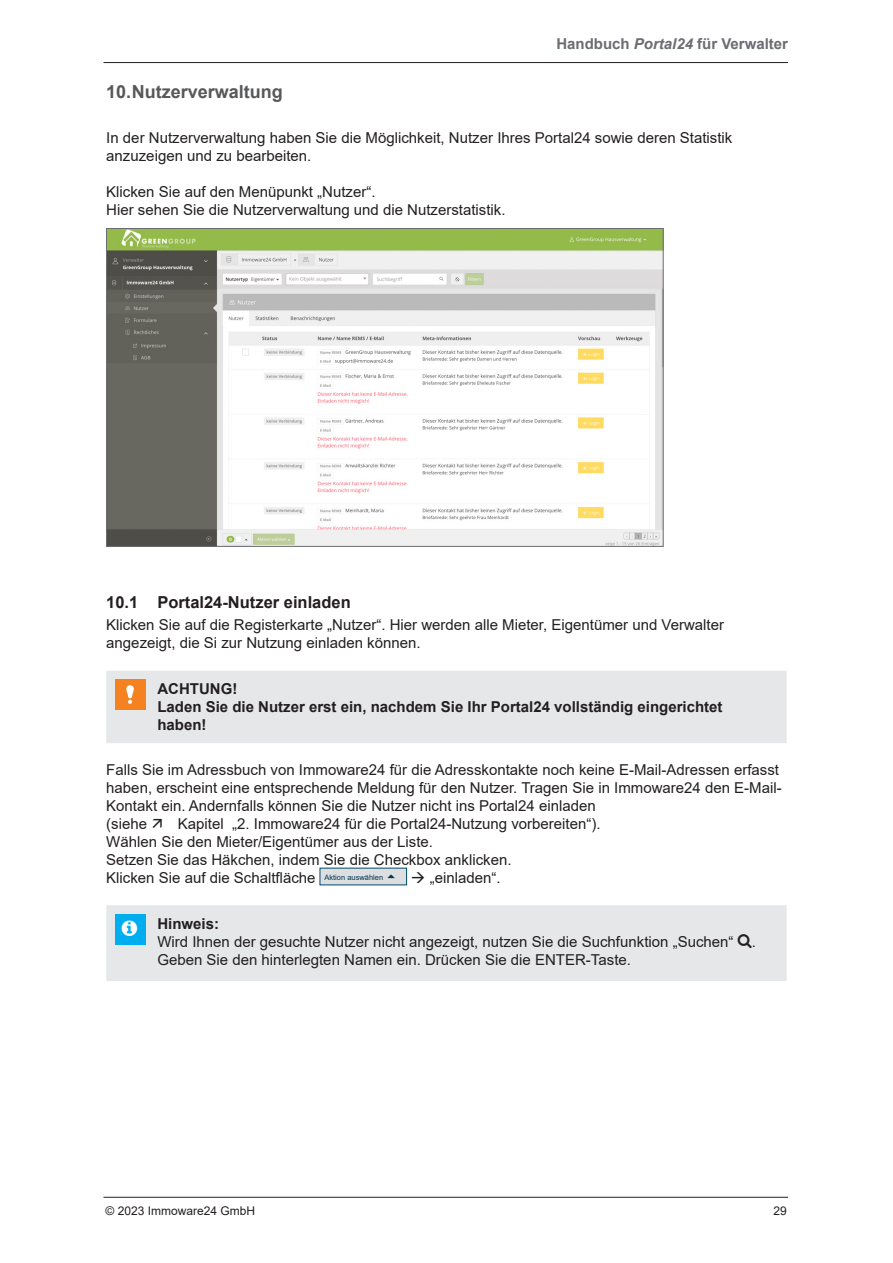
<style>
.page{position:relative;width:893px;height:1263px;background:#fff}
.page>*{position:absolute;margin:0;border:0;box-sizing:border-box;transform-origin:0 0}
.t1{font:700 18px "Arial";color:#57585a}
.t2{font:700 16.5px "Arial";color:#231f20}
.Textkörper{font:15px/18px "Arial";color:#231f20}
.Textkörper-2{font:700 15px/18px "Arial";color:#231f20}
.t3{font:700 15px "Arial";color:#6c6d70}
.t4{font:12px "Arial";color:#231f20}
.Textkörper-3{font:7.5px "Arial";color:#013954}
.s1{font-style:italic}
</style>
<div class="page">
<hr style="left:103px;top:62px;width:685px;height:1px;background:#231f20">
<hr style="left:103px;top:1197px;width:685px;height:1px;background:#231f20">
<img style="left:108px;top:230px;width:553px;height:315px">
<div style="left:106px;top:671px;width:681px;height:72px;background:#e6e7e9"></div>
<div style="left:115px;top:679px;width:30px;height:31px;background:#f58220"></div>
<svg style="left:126px;top:685px;width:8px;height:19px"></svg>
<div style="left:320px;top:868px;width:87px;height:17px;background:#dddee0"></div>
<div style="left:106px;top:905px;width:681px;height:76px;background:#e6e7e9"></div>
<div style="left:115px;top:914px;width:30px;height:30px;background:#00aeef"></div>
<svg style="left:738px;top:934px;width:14px;height:14px"></svg>
<p class="t3" style="left:556px;top:33px;width:233px">Handbuch <span class="s1">Portal24</span> für Verwalter</p>
<p class="t1" style="left:106px;top:79px;width:178px">10.Nutzerverwaltung</p>
<p class="Textkörper" style="left:106px;top:128px;width:628px">In der Nutzerverwaltung haben Sie die Möglichkeit, Nutzer Ihres Portal24 sowie deren Statistik anzuzeigen und zu bearbeiten.</p>
<p class="Textkörper" style="left:106px;top:182px;width:271px">Klicken Sie auf den Menüpunkt „Nutzer“.</p>
<p class="Textkörper" style="left:106px;top:200px;width:401px">Hier sehen Sie die Nutzerverwaltung und die Nutzerstatistik.</p>
<p class="t2" style="left:106px;top:591px;width:246px">10.1 Portal24-Nutzer einladen</p>
<p class="Textkörper" style="left:106px;top:616px;width:619px">Klicken Sie auf die Registerkarte „Nutzer“. Hier werden alle Mieter, Eigentümer und Verwalter angezeigt, die Si zur Nutzung einladen können.</p>
<p class="Textkörper-2" style="left:157px;top:680px;width:81px">ACHTUNG!</p>
<p class="Textkörper-2" style="left:157px;top:698px;width:567px">Laden Sie die Nutzer erst ein, nachdem Sie Ihr Portal24 vollständig eingerichtet haben!</p>
<p class="Textkörper" style="left:106px;top:760px;width:677px">Falls Sie im Adressbuch von Immoware24 für die Adresskontakte noch keine E-Mail-Adressen erfasst haben, erscheint eine entsprechende Meldung für den Nutzer. Tragen Sie in Immoware24 den E-Mail-Kontakt ein. Andernfalls können Sie die Nutzer nicht ins Portal24 einladen<br>(siehe</p>
<p class="Textkörper" style="left:178px;top:814px;width:424px">Kapitel „2. Immoware24 für die Portal24-Nutzung vorbereiten“).</p>
<p class="Textkörper" style="left:106px;top:832px;width:328px">Wählen Sie den Mieter/Eigentümer aus der Liste.</p>
<p class="Textkörper" style="left:106px;top:850px;width:407px">Setzen Sie das Häkchen, indem Sie die Checkbox anklicken.</p>
<p class="Textkörper" style="left:106px;top:869px;width:211px">Klicken Sie auf die Schaltfläche</p>
<p class="Textkörper-3" style="left:324px;top:872px;width:60px">Aktion auswählen</p>
<p class="Textkörper" style="left:411px;top:869px;width:91px">→ „einladen“.</p>
<p class="Textkörper-2" style="left:157px;top:915px;width:63px">Hinweis:</p>
<p class="Textkörper" style="left:157px;top:932px;width:600px">Wird Ihnen der gesuchte Nutzer nicht angezeigt, nutzen Sie die Suchfunktion „Suchen“ .</p>
<p class="Textkörper" style="left:157px;top:950px;width:475px">Geben Sie den hinterlegten Namen ein. Drücken Sie die ENTER-Taste.</p>
<p class="t4" style="left:106px;top:1202px;width:151px">© 2023 Immoware24 GmbH</p>
<p class="t4" style="left:773px;top:1202px;width:15px">29</p>
</div>
